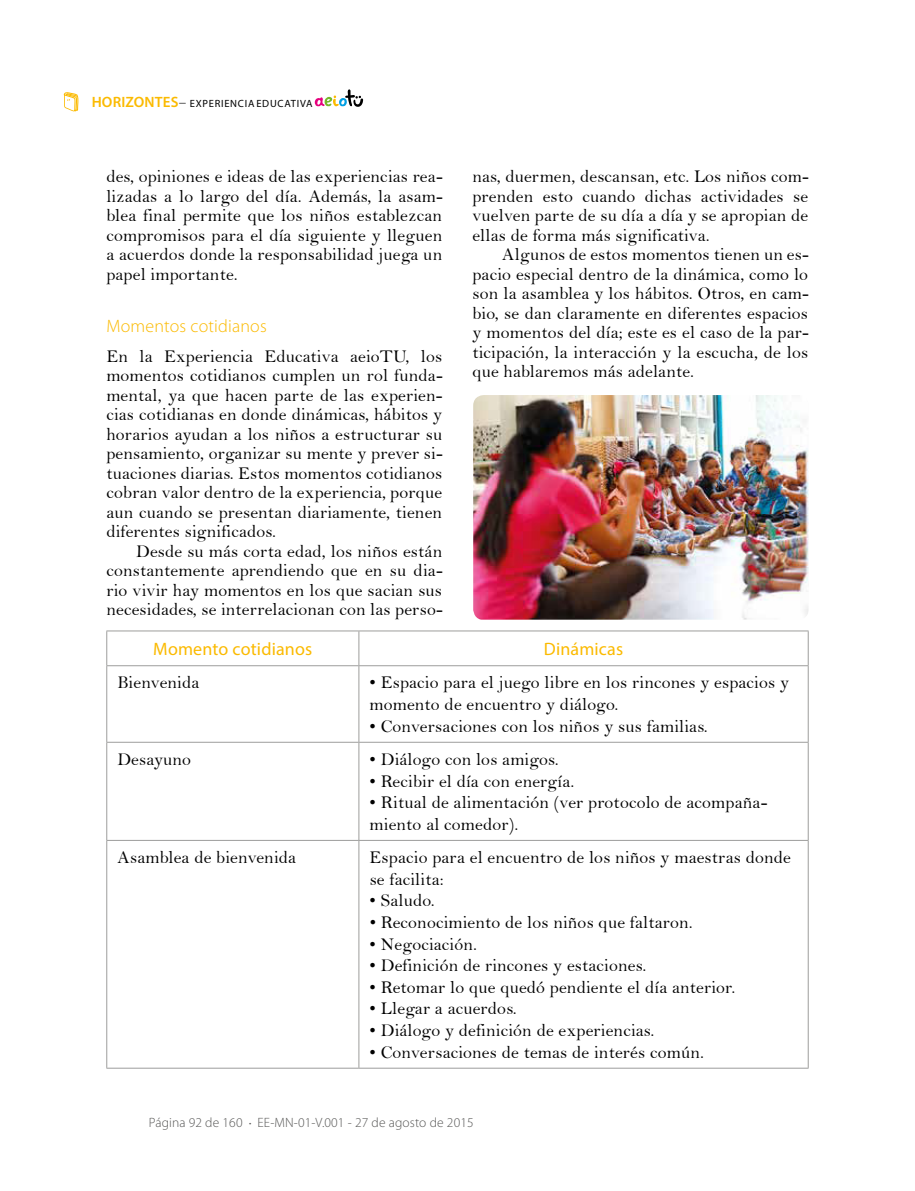
<style>
.page{position:relative;width:915px;height:1191px;background:#fff}
.page>*{position:absolute;margin:0;border:0;box-sizing:border-box;transform-origin:0 0}
.t1{font:18px/19.5px "Bell";letter-spacing:.01em;color:#000;text-align:justify}
.t2{font:18px "Myriad Pro";letter-spacing:.01em;color:#fbba00}
.t3{font:300 18px "Myriad Pro";letter-spacing:.01em;color:#fbba00}
.t4{font:300 13.5px "Myriad Pro";letter-spacing:.01em;color:#575756}
.t5{font:300 10.5px "Myriad Pro";letter-spacing:.07em;color:#000}
.s1{font-weight:600;font-size:15px;color:#fbba00}
.s2{font-size:15px}
.s3{font-size:9px}
</style>
<div class="page">
<svg style="left:314px;top:89px;width:49px;height:18px"></svg>
<svg style="left:64px;top:92px;width:14px;height:19px"></svg>
<hr style="left:106px;top:630px;width:253px;height:1px;background:#9d9d9c">
<hr style="left:106px;top:631px;width:1px;height:34px;background:#9d9d9c">
<hr style="left:359px;top:630px;width:449px;height:1px;background:#9d9d9c">
<hr style="left:358px;top:631px;width:1px;height:34px;background:#9d9d9c">
<hr style="left:807px;top:631px;width:1px;height:34px;background:#9d9d9c">
<hr style="left:106px;top:665px;width:253px;height:1px;background:#9d9d9c">
<hr style="left:106px;top:666px;width:1px;height:76px;background:#9d9d9c">
<hr style="left:359px;top:665px;width:449px;height:1px;background:#9d9d9c">
<hr style="left:358px;top:666px;width:1px;height:76px;background:#9d9d9c">
<hr style="left:807px;top:666px;width:1px;height:76px;background:#9d9d9c">
<hr style="left:106px;top:742px;width:1px;height:98px;background:#9d9d9c">
<hr style="left:358px;top:742px;width:1px;height:98px;background:#9d9d9c">
<hr style="left:807px;top:742px;width:1px;height:98px;background:#9d9d9c">
<hr style="left:106px;top:840px;width:1px;height:227px;background:#9d9d9c">
<hr style="left:358px;top:840px;width:1px;height:227px;background:#9d9d9c">
<hr style="left:807px;top:840px;width:1px;height:227px;background:#9d9d9c">
<hr style="left:106px;top:742px;width:253px;height:1px;background:#9d9d9c">
<hr style="left:359px;top:742px;width:449px;height:1px;background:#9d9d9c">
<hr style="left:106px;top:840px;width:253px;height:1px;background:#9d9d9c">
<hr style="left:359px;top:840px;width:449px;height:1px;background:#9d9d9c">
<hr style="left:106px;top:1067px;width:253px;height:1px;background:#9d9d9c">
<hr style="left:359px;top:1067px;width:449px;height:1px;background:#9d9d9c">
<img style="left:473px;top:395px;width:335px;height:224px">
<p class="t5" style="left:92px;top:97px;width:222px"><span class="s1">HORIZONTES</span><span class="s2">–</span> EXPERIENCIAEDUCATIVA</p>
<p class="t1" style="left:106px;top:167px;width:337px">des, opiniones e ideas de las experiencias rea&shy;lizadas a lo largo del día. Además, la asam&shy;blea final permite que los niños establezcan compromisos para el día siguiente y lleguen a acuerdos donde la responsabilidad juega un papel importante.</p>
<p class="t3" style="left:106px;top:315px;width:162px">Momentos cotidianos</p>
<p class="t1" style="left:106px;top:346px;width:337px">En la Experiencia Educativa aeioTU, los momentos cotidianos cumplen un rol funda&shy;mental, ya que hacen parte de las experien&shy;cias cotidianas en donde dinámicas, hábitos y horarios ayudan a los niños a estructurar su pensamiento, organizar su mente y prever si&shy;tuaciones diarias. Estos momentos cotidianos cobran valor dentro de la experiencia, porque aun cuando se presentan diariamente, tienen diferentes significados.</p>
<p class="t1" style="left:106px;top:541px;width:337px;text-indent:30px">Desde su más corta edad, los niños están constantemente aprendiendo que en su dia&shy;rio vivir hay momentos en los que sacian sus necesidades, se interrelacionan con las perso-</p>
<p class="t1" style="left:472px;top:166px;width:337px">nas, duermen, descansan, etc. Los niños com&shy;prenden esto cuando dichas actividades se vuelven parte de su día a día y se apropian de ellas de forma más significativa.</p>
<p class="t1" style="left:472px;top:244px;width:338px;text-indent:30px">Algunos de estos momentos tienen un es&shy;pacio especial dentro de la dinámica, como lo son la asamblea y los hábitos. Otros, en cam&shy;bio, se dan claramente en diferentes espacios y momentos del día; este es el caso de la par&shy;ticipación, la interacción y la escucha, de los que hablaremos más adelante.</p>
<p class="t2" style="left:153px;top:638px;width:160px">Momento cotidianos</p>
<p class="t2" style="left:543px;top:638px;width:81px">Dinámicas</p>
<p class="t1" style="left:117px;top:673px;width:83px">Bienvenida</p>
<p class="t1" style="left:369px;top:672px;width:421px;line-height:21.6px">• Espacio para el juego libre en los rincones y espacios y momento de encuentro y diálogo.</p>
<p class="t1" style="left:369px;top:716px;width:340px">• Conversaciones con los niños y sus familias.</p>
<p class="t1" style="left:117px;top:749px;width:75px">Desayuno</p>
<p class="t1" style="left:369px;top:749px;width:191px">• Diálogo con los amigos.</p>
<p class="t1" style="left:369px;top:771px;width:206px">• Recibir el día con energía.</p>
<p class="t1" style="left:369px;top:791px;width:399px;line-height:21.6px">• Ritual de alimentación (ver protocolo de acompaña&shy;miento al comedor).</p>
<p class="t1" style="left:117px;top:847px;width:180px">Asamblea de bienvenida</p>
<p class="t1" style="left:369px;top:846px;width:422px;line-height:21.6px">Espacio para el encuentro de los niños y maestras donde se facilita:</p>
<p class="t1" style="left:369px;top:890px;width:67px">• Saludo.</p>
<p class="t1" style="left:369px;top:912px;width:324px">• Reconocimiento de los niños que faltaron.</p>
<p class="t1" style="left:369px;top:934px;width:109px">• Negociación.</p>
<p class="t1" style="left:369px;top:955px;width:278px">• Definición de rincones y estaciones.</p>
<p class="t1" style="left:369px;top:977px;width:367px">• Retomar lo que quedó pendiente el día anterior.</p>
<p class="t1" style="left:369px;top:998px;width:149px">• Llegar a acuerdos.</p>
<p class="t1" style="left:369px;top:1020px;width:286px">• Diálogo y definición de experiencias.</p>
<p class="t1" style="left:369px;top:1042px;width:336px">• Conversaciones de temas de interés común.</p>
<p class="t4" style="left:149px;top:1114px;width:326px">Página 92 de 160 <span class="s3">•</span> EE-MN-01-V.001 - 27 de agosto de 2015</p>
</div>
